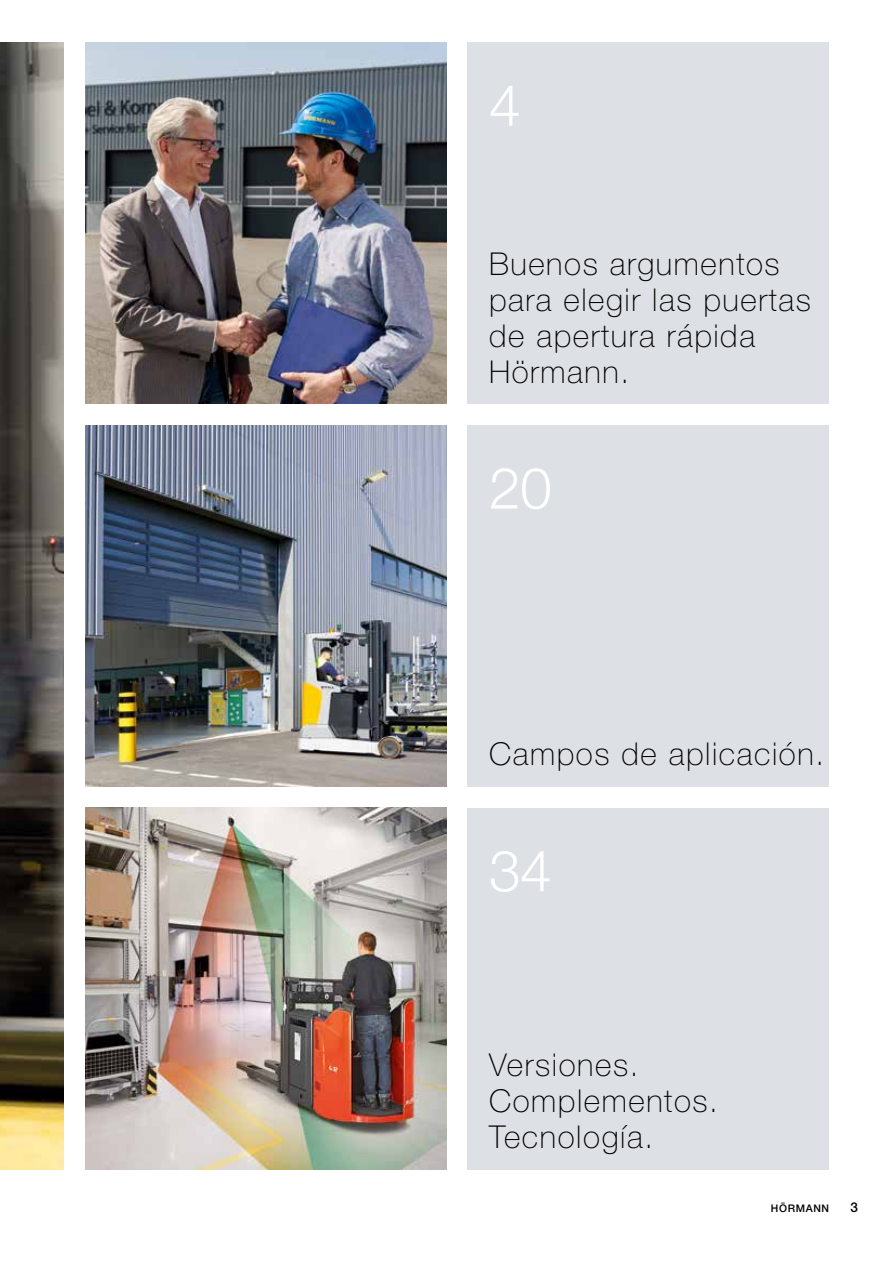
<style>
.page{position:relative;width:893px;height:1263px;background:#fff}
.page>*{position:absolute;margin:0;border:0;box-sizing:border-box;transform-origin:0 0}
.t1{font:300 57px "Hoermann Helvetica Neue";color:#fff}
.t2{font:100 31.5px/36px "Hoermann Helvetica Neue";letter-spacing:.05em;color:#000}
.t3{font:500 13.5px "Hoermann Helvetica Neue";color:#000}
.t4{font:500 10.5px "Hoermann Helvetica Neue";letter-spacing:.06em;color:#000}
</style>
<div class="page">
<img style="left:0;top:43px;width:64px;height:1126px">
<img style="left:85px;top:808px;width:361px;height:361px">
<img style="left:85px;top:425px;width:361px;height:362px">
<div style="left:468px;top:808px;width:361px;height:361px;background:#dde1e5"></div>
<div style="left:468px;top:43px;width:361px;height:361px;background:#dde1e5"></div>
<div style="left:468px;top:425px;width:361px;height:362px;background:#dde1e5"></div>
<img style="left:85px;top:43px;width:361px;height:361px">
<h1 class="t1" style="left:489px;top:65px;width:33px">4</h1>
<p class="t2" style="left:489px;top:243px;width:323px">Buenos argumentos para elegir las puertas de apertura rápida<br>Hörmann.</p>
<h1 class="t1" style="left:489px;top:448px;width:64px">20</h1>
<p class="t2" style="left:489px;top:734px;width:337px">Campos de aplicación.</p>
<h1 class="t1" style="left:489px;top:831px;width:64px">34</h1>
<p class="t2" style="left:489px;top:1045px;width:230px">Versiones.<br>Complementos.<br>Tecnología.</p>
<p class="t4" style="left:771px;top:1201px;width:60px">HÖRMANN</p>
<p class="t3" style="left:850px;top:1198px;width:9px">3</p>
</div>
